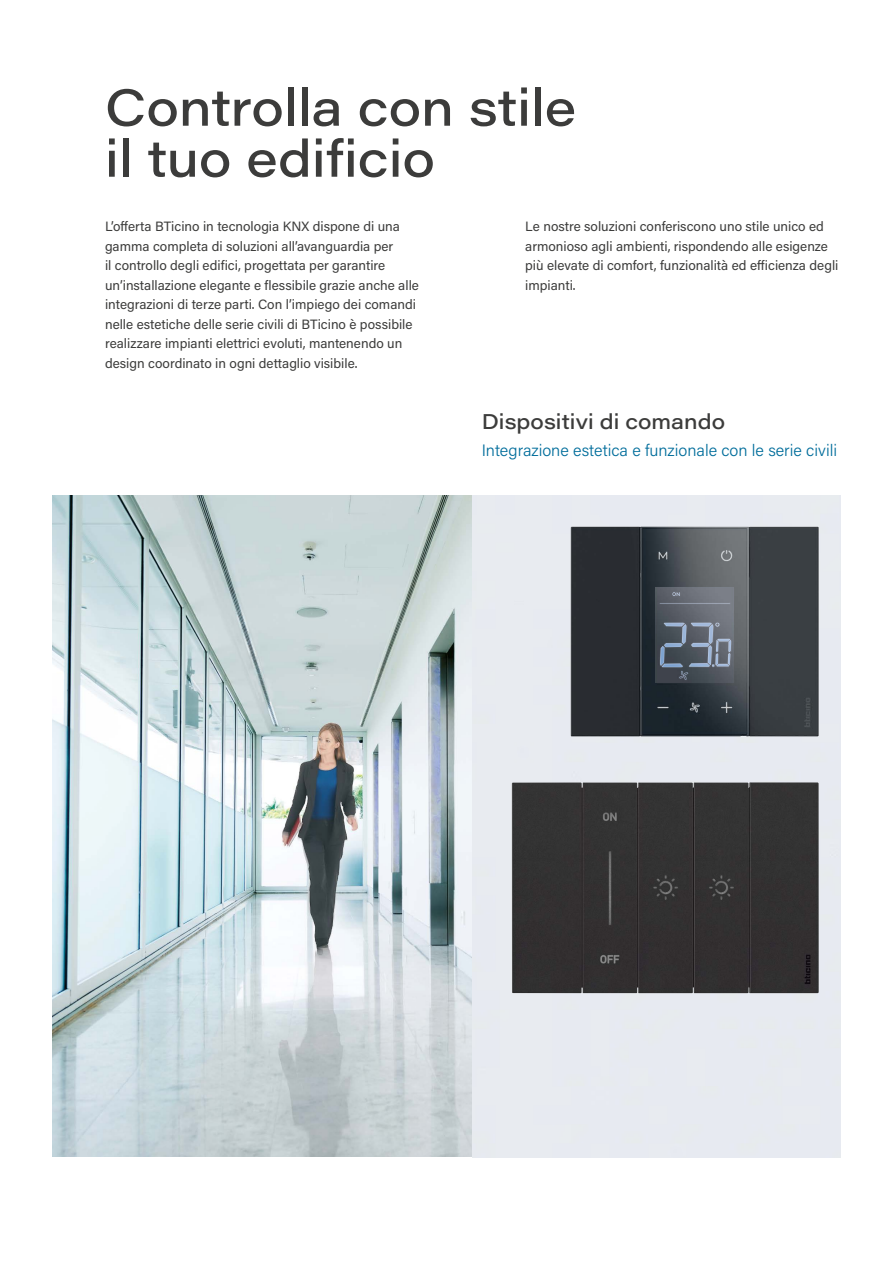
<style>
.page{position:relative;width:893px;height:1263px;background:#fff}
.page>*{position:absolute;margin:0;border:0;box-sizing:border-box;transform-origin:0 0}
.t1{font:500 51px/51px "Acumin Pro Wide";color:#3c3c3b}
.t2{font:500 21px "Acumin Pro Wide";letter-spacing:.005em;color:#3c3c3b}
.t3{font:300 16.5px "Acumin Pro";color:#006d9b}
.t4{font:13.5px/19.5px "Acumin Pro";color:#3c3c3b}
</style>
<div class="page">
<img style="left:53px;top:495px;width:420px;height:661px">
<img style="left:571px;top:526px;width:248px;height:210px">
<img style="left:655px;top:588px;width:78px;height:94px">
<img style="left:708px;top:624px;width:5px;height:41px">
<img style="left:662px;top:663px;width:21px;height:4px">
<img style="left:689px;top:663px;width:21px;height:4px">
<img style="left:664px;top:623px;width:21px;height:3px">
<img style="left:691px;top:623px;width:21px;height:3px">
<img style="left:682px;top:624px;width:4px;height:20px">
<img style="left:660px;top:646px;width:5px;height:20px">
<img style="left:664px;top:643px;width:19px;height:4px">
<img style="left:691px;top:643px;width:19px;height:4px">
<svg style="left:712px;top:639px;width:19px;height:28px"></svg>
<svg style="left:715px;top:623px;width:4px;height:4px"></svg>
<svg style="left:672px;top:592px;width:8px;height:4px"></svg>
<svg style="left:679px;top:671px;width:9px;height:9px"></svg>
<div style="left:512px;top:782px;width:307px;height:211px;background:#333131"></div>
<h1 class="t1" style="left:105px;top:80px;width:472px">Controlla con stile il tuo edificio</h1>
<p class="t4" style="left:105px;top:216px;width:315px">L’offerta BTicino in tecnologia KNX dispone di una gamma completa di soluzioni all’avanguardia per<br>il controllo degli edifici, progettata per garantire un’installazione elegante e flessibile grazie anche alle integrazioni di terze parti. Con l’impiego dei comandi nelle estetiche delle serie civili di BTicino è possibile realizzare impianti elettrici evoluti, mantenendo un design coordinato in ogni dettaglio visibile.</p>
<p class="t4" style="left:525px;top:216px;width:315px">Le nostre soluzioni conferiscono uno stile unico ed armonioso agli ambienti, rispondendo alle esigenze più elevate di comfort, funzionalità ed efficienza degli impianti.</p>
<h2 class="t2" style="left:482px;top:407px;width:245px">Dispositivi di comando</h2>
<p class="t3" style="left:482px;top:439px;width:357px">Integrazione estetica e funzionale con le serie civili</p>
</div>
